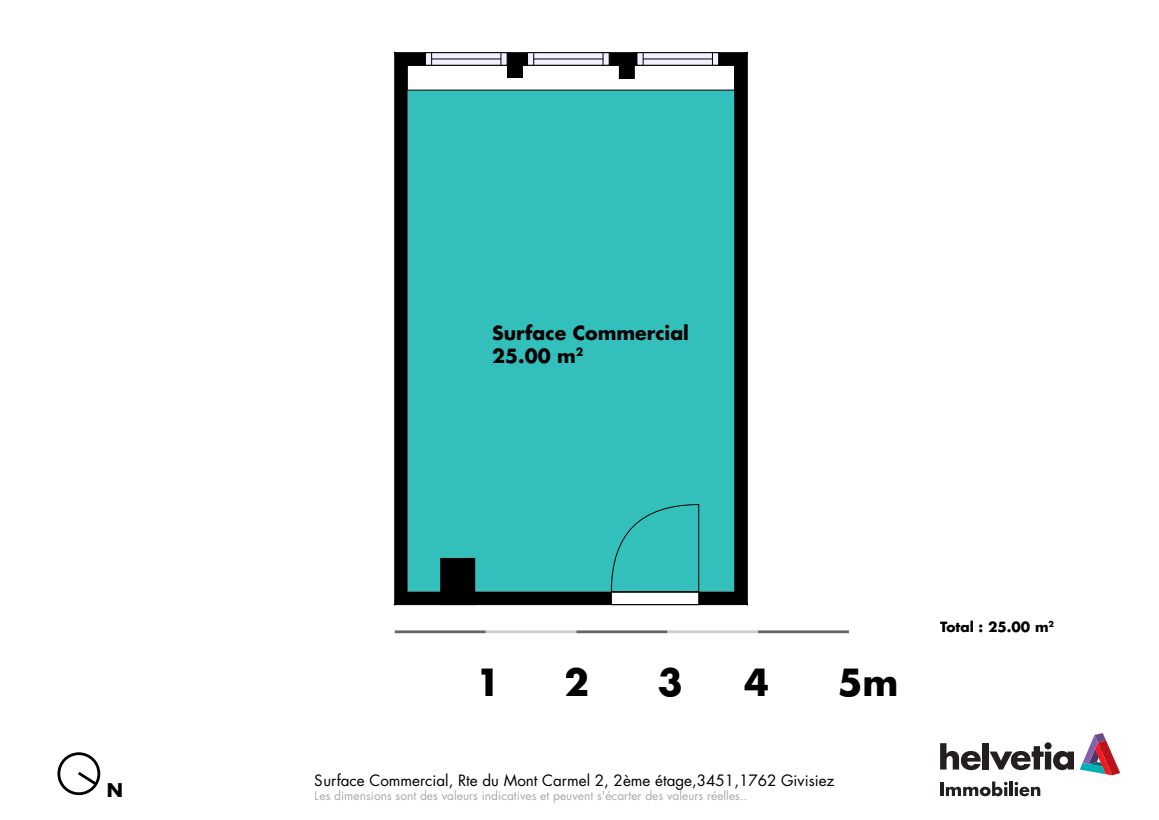
<style>
.page{position:relative;width:1159px;height:820px;background:#fff}
.page>*{position:absolute;margin:0;border:0;box-sizing:border-box;transform-origin:0 0}
.t1{font:700 36.36px "Futura Std";color:#000}
.t2{font:700 18.96px/22.7px "Futura Std";color:#000}
.t3{font:700 18.4px "Futura Std";color:#000}
.t4{font:15.2px "Futura Std";color:#000}
.t5{font:700 13.68px "Futura Std";color:#000}
.t6{font:12px "Futura Std";color:#aaa}
</style>
<div class="page">
<svg style="left:394px;top:52px;width:353px;height:552px;background:#39aeab"></svg>
<div style="left:440px;top:558px;width:35px;height:46px;background:#000;border:1px solid #000"></div>
<hr style="left:395px;top:630px;width:90px;height:3px;background:#000">
<hr style="left:485px;top:630px;width:91px;height:3px;background:#000">
<hr style="left:576px;top:630px;width:91px;height:3px;background:#000">
<hr style="left:667px;top:630px;width:91px;height:3px;background:#000">
<hr style="left:758px;top:630px;width:91px;height:3px;background:#000">
<svg style="left:940px;top:743px;width:40px;height:26px"></svg>
<div style="left:982px;top:742px;width:6px;height:27px;background:#231f20"></div>
<svg style="left:989px;top:733px;width:131px;height:42px"></svg>
<svg style="left:940px;top:781px;width:67px;height:15px"></svg>
<hr style="left:1009px;top:781px;width:3px;height:14px;background:#231f20">
<svg style="left:1014px;top:781px;width:26px;height:15px"></svg>
<div style="left:57px;top:752px;width:43px;height:42px;border:3px solid #000;border-radius:50%"></div>
<svg style="left:78px;top:768px;width:21px;height:19px"></svg>
<h2 class="t2" style="left:492px;top:321px;width:198px">Surface Commercial<br>25.00 m<sup>2</sup></h2>
<h1 class="t1" style="left:475px;top:657px;width:26px">1</h1>
<h1 class="t1" style="left:565px;top:657px;width:26px">2</h1>
<h1 class="t1" style="left:657px;top:657px;width:26px">3</h1>
<h1 class="t1" style="left:744px;top:658px;width:26px">4</h1>
<h1 class="t1" style="left:837px;top:657px;width:62px">5m</h1>
<p class="t4" style="left:315px;top:770px;width:521px">Surface Commercial, Rte du Mont Carmel 2, 2ème étage,3451,1762 Givisiez</p>
<h3 class="t3" style="left:106px;top:777px;width:18px">N</h3>
<p class="t6" style="left:315px;top:787px;width:434px">Les dimensions sont des valeurs indicatives et peuvent s'écarter des valeurs réelles..</p>
<p class="t5" style="left:940px;top:617px;width:115px">Total : 25.00 m<sup>2</sup></p>
</div>
